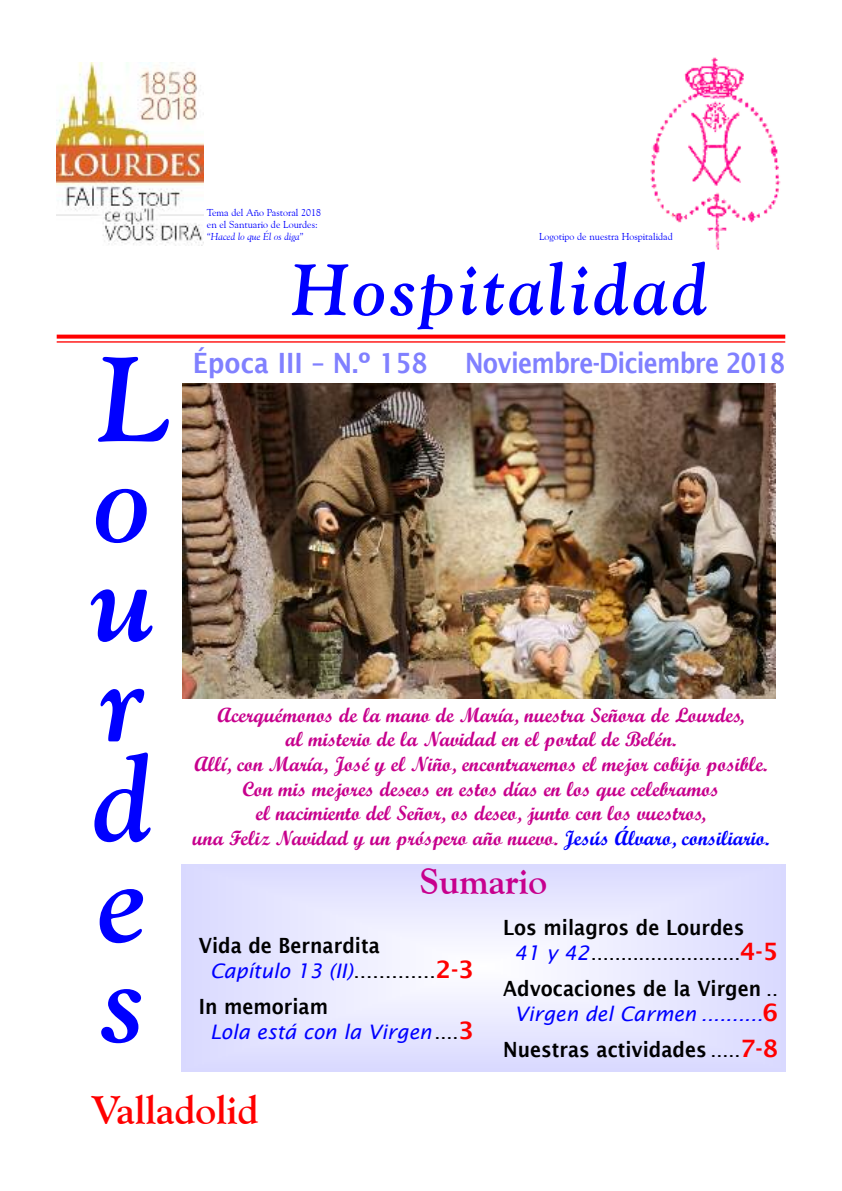
<style>
.page{position:relative;width:842px;height:1191px;background:#fff}
.page>*{position:absolute;margin:0;border:0;box-sizing:border-box;transform-origin:0 0}
.t1{font:italic 700 120px/100px "Goudy Old Style BT";color:#00f}
.t2{font:italic 700 72px "Goudy Old Style BT";letter-spacing:.055em;color:#00f}
.t3{font:700 40px "Goudy Old Style BT";color:#f00}
.t4{font:700 36px "Goudy Old Style BT";color:#c7008d}
.t5{font:600 28px "Lucida Sans";letter-spacing:-.03em;color:#8080ff;scale:.86 1}
.t6{font:600 28px "Lucida Sans";color:#8080ff;scale:.9 1}
.t7{font:600 21px "Lucida Sans";color:#000;scale:.9 1}
.t8{font:21px/25px "Lucida Sans";color:#000;scale:.9 1}
.t9{font:20.4px/24.6px "Script MT Bold";color:#c7008d;text-align:center}
.t10{font:italic 20px "Lucida Sans";letter-spacing:-.005em;color:#00f}
.t11{font:10px/12px "Goudy Old Style BT";color:#00f}
.t12{font:italic 10px "Goudy Old Style BT";color:#00f}
.s1{color:#00f}
.s2{font-style:normal;color:#000}
.s3{font-weight:600;font-style:normal;font-size:24px;color:#f00}
.s4{font-style:normal;font-size:21px;color:#000}
.s5{font-weight:600}
.s6{font-style:italic;font-size:20px;color:#00f}
.s7{font-weight:600;font-size:24px;color:#f00}
.s8{font-weight:400}
.s9{font-size:24px;color:#f00}
</style>
<div class="page">
<img style="left:650px;top:57px;width:131px;height:193px">
<svg style="left:57px;top:334px;width:728px;height:4px;background:#ff2626"></svg>
<hr style="left:57px;top:341px;width:728px;height:1px;background:#f00">
<img style="left:183px;top:383px;width:592px;height:315px">
<img style="left:57px;top:62px;width:147px;height:184px">
<p class="t11" style="left:207px;top:206px;width:116px">Tema del Año Pastoral 2018 en el Santuario de Lourdes:</p>
<p class="t12" style="left:207px;top:230px;width:98px">“Haced lo que Él os diga”</p>
<p class="t11" style="left:539px;top:231px;width:135px">Logotipo de nuestra Hospitalidad</p>
<h1 class="t1" style="left:91px;top:348px;width:81px">L o u r d e s</h1>
<h2 class="t2" style="left:292px;top:246px;width:417px">Hospitalidad</h2>
<h3 class="t6" style="left:193px;top:346px;width:262px">Época III – N.º 158</h3>
<h3 class="t5" style="left:465px;top:346px;width:374px">Noviembre-Diciembre 2018</h3>
<p class="t9" style="left:192px;top:702px;width:578px">Acerquémonos de la mano de María, nuestra Señora de Lourdes,<br>al misterio de la Navidad en el portal de Belén.<br>Allí, con María, José y el Niño, encontraremos el mejor cobijo posible.<br>Con mis mejores deseos en estos días en los que celebramos<br>el nacimiento del Señor, os deseo, junto con los vuestros,<br>una Feliz Navidad y un próspero año nuevo. <span class="s1">Jesús Álvaro, consiliario.</span></p>
<h3 class="t4" style="left:420px;top:859px;width:129px">Sumario</h3>
<p class="t7" style="left:199px;top:932px;width:203px">Vida de Bernardita</p>
<p class="t10" style="left:210px;top:958px;width:265px">Capítulo 13 (II)<span class="s2">.............</span><span class="s3">2-3</span></p>
<p class="t7" style="left:199px;top:993px;width:145px">In memoriam</p>
<p class="t10" style="left:210px;top:1019px;width:265px">Lola está con la Virgen<span class="s4">....</span><span class="s3">3</span></p>
<p class="t8" style="left:514px;top:914px;width:294px;text-indent:-11px"><span class="s5">Los milagros de Lourdes<br></span><span class="s6">41 y 42</span>.........................<span class="s7">4-5</span></p>
<p class="t7" style="left:503px;top:975px;width:307px">Advocaciones de la Virgen <span class="s8">..</span></p>
<p class="t10" style="left:514px;top:1001px;width:265px">Virgen del Carmen ..........<span class="s3">6</span></p>
<p class="t7" style="left:503px;top:1037px;width:307px">Nuestras actividades <span class="s8">.....</span><span class="s9">7-8</span></p>
<h3 class="t3" style="left:91px;top:1085px;width:169px">Valladolid</h3>
</div>
